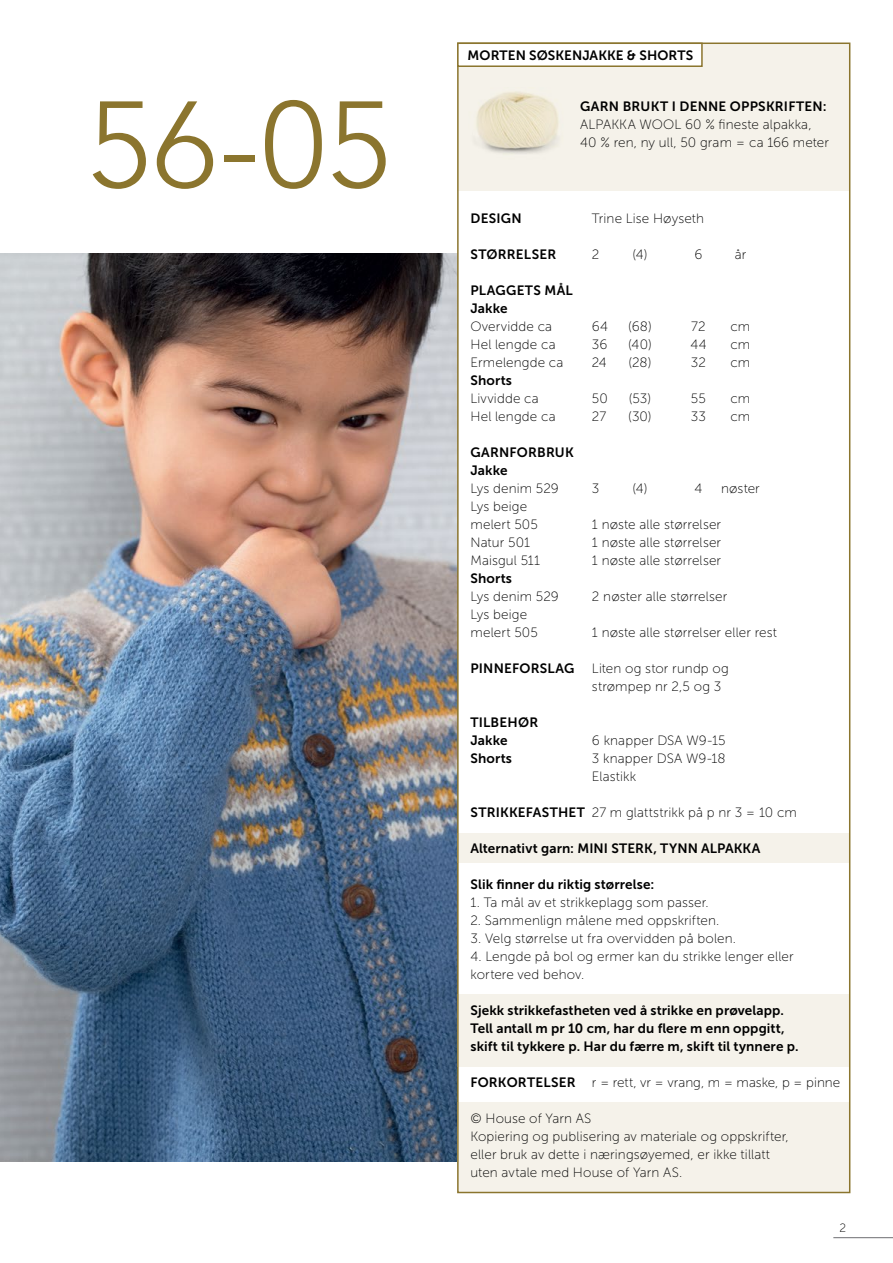
<style>
.page{position:relative;width:893px;height:1263px;background:#fff}
.page>*{position:absolute;margin:0;border:0;box-sizing:border-box;transform-origin:0 0}
.t1{font:300 121.5px "Avenir";color:#8b752e}
.INNHOLD{font:13.5px "Museo Sans 100";letter-spacing:.01em;color:#000}
.INNHOLD-2{font:13.5px "Museo Sans 700";letter-spacing:.01em;color:#000}
.INNHOLD-_Opps{font:13.5px "Museo Sans 700";letter-spacing:.005em;color:#000}
.INNHOLD-3{font:13.5px "Museo Sans 700";letter-spacing:.03em;color:#000}
.t2{font:12px "Museo Sans 100";color:#000}
.s1{font-family:"Museo Sans 700"}
</style>
<div class="page">
<hr style="left:833px;top:1237px;width:60px;height:1px;background:#6d6e71">
<img style="left:0;top:253px;width:457px;height:909px">
<div style="left:458px;top:43px;width:392px;height:148px;background:#f5f2ea"></div>
<div style="left:458px;top:1102px;width:392px;height:91px;background:#f5f2ea"></div>
<div style="left:458px;top:833px;width:392px;height:30px;background:#f5f2ea"></div>
<div style="left:458px;top:994px;width:392px;height:72px;background:#f5f2ea"></div>
<div style="left:457px;top:43px;width:246px;height:24px;background:#fff;border:2px solid #8b752e"></div>
<img style="left:476px;top:91px;width:83px;height:63px">
<p class="t1" style="left:88px;top:74px;width:304px">56-05</p>
<p class="INNHOLD-_Opps" style="left:468px;top:48px;width:227px">MORTEN SØSKENJAKKE &amp; SHORTS</p>
<p class="INNHOLD-2" style="left:580px;top:99px;width:248px">GARN BRUKT I DENNE OPPSKRIFTEN:</p>
<p class="INNHOLD" style="left:580px;top:117px;width:233px">ALPAKKA WOOL 60 % fineste alpakka,</p>
<p class="INNHOLD" style="left:580px;top:135px;width:250px">40 % ren, ny ull, 50 gram = ca 166 meter</p>
<p class="INNHOLD-2" style="left:470px;top:210px;width:53px">DESIGN</p>
<p class="INNHOLD" style="left:592px;top:211px;width:114px">Trine Lise Høyseth</p>
<p class="INNHOLD-2" style="left:470px;top:246px;width:87px">STØRRELSER</p>
<p class="INNHOLD" style="left:592px;top:247px;width:9px">2</p>
<p class="INNHOLD" style="left:632px;top:247px;width:17px">(4)</p>
<p class="INNHOLD" style="left:694px;top:247px;width:9px">6</p>
<p class="INNHOLD" style="left:735px;top:247px;width:13px">år</p>
<p class="INNHOLD-3" style="left:470px;top:282px;width:104px">PLAGGETS MÅL</p>
<p class="INNHOLD-2" style="left:470px;top:300px;width:39px">Jakke</p>
<p class="INNHOLD" style="left:470px;top:319px;width:83px">Overvidde ca</p>
<p class="INNHOLD" style="left:592px;top:319px;width:18px">64</p>
<p class="INNHOLD" style="left:628px;top:319px;width:25px">(68)</p>
<p class="INNHOLD" style="left:691px;top:319px;width:16px">72</p>
<p class="INNHOLD" style="left:731px;top:319px;width:21px">cm</p>
<p class="INNHOLD" style="left:470px;top:337px;width:87px">Hel lengde ca</p>
<p class="INNHOLD" style="left:592px;top:337px;width:17px">36</p>
<p class="INNHOLD" style="left:628px;top:337px;width:25px">(40)</p>
<p class="INNHOLD" style="left:690px;top:337px;width:18px">44</p>
<p class="INNHOLD" style="left:731px;top:337px;width:21px">cm</p>
<p class="INNHOLD" style="left:470px;top:355px;width:95px">Ermelengde ca</p>
<p class="INNHOLD" style="left:592px;top:355px;width:16px">24</p>
<p class="INNHOLD" style="left:628px;top:355px;width:24px">(28)</p>
<p class="INNHOLD" style="left:691px;top:355px;width:16px">32</p>
<p class="INNHOLD" style="left:731px;top:355px;width:21px">cm</p>
<p class="INNHOLD-2" style="left:470px;top:372px;width:43px">Shorts</p>
<p class="INNHOLD" style="left:470px;top:391px;width:70px">Livvidde ca</p>
<p class="INNHOLD" style="left:592px;top:391px;width:17px">50</p>
<p class="INNHOLD" style="left:629px;top:391px;width:24px">(53)</p>
<p class="INNHOLD" style="left:691px;top:391px;width:16px">55</p>
<p class="INNHOLD" style="left:731px;top:391px;width:21px">cm</p>
<p class="INNHOLD" style="left:470px;top:409px;width:87px">Hel lengde ca</p>
<p class="INNHOLD" style="left:592px;top:409px;width:16px">27</p>
<p class="INNHOLD" style="left:628px;top:409px;width:25px">(30)</p>
<p class="INNHOLD" style="left:691px;top:409px;width:17px">33</p>
<p class="INNHOLD" style="left:731px;top:409px;width:21px">cm</p>
<p class="INNHOLD-2" style="left:470px;top:444px;width:105px">GARNFORBRUK</p>
<p class="INNHOLD-2" style="left:470px;top:462px;width:39px">Jakke</p>
<p class="INNHOLD" style="left:470px;top:481px;width:90px">Lys denim 529</p>
<p class="INNHOLD" style="left:592px;top:481px;width:9px">3</p>
<p class="INNHOLD" style="left:632px;top:481px;width:17px">(4)</p>
<p class="INNHOLD" style="left:694px;top:481px;width:9px">4</p>
<p class="INNHOLD" style="left:721px;top:481px;width:40px">nøster</p>
<p class="INNHOLD" style="left:470px;top:499px;width:58px">Lys beige</p>
<p class="INNHOLD" style="left:470px;top:517px;width:69px">melert 505</p>
<p class="INNHOLD" style="left:592px;top:517px;width:131px">1 nøste alle størrelser</p>
<p class="INNHOLD" style="left:470px;top:535px;width:61px">Natur 501</p>
<p class="INNHOLD" style="left:592px;top:535px;width:131px">1 nøste alle størrelser</p>
<p class="INNHOLD" style="left:470px;top:553px;width:71px">Maisgul 511</p>
<p class="INNHOLD" style="left:592px;top:553px;width:131px">1 nøste alle størrelser</p>
<p class="INNHOLD-2" style="left:470px;top:570px;width:43px">Shorts</p>
<p class="INNHOLD" style="left:470px;top:589px;width:90px">Lys denim 529</p>
<p class="INNHOLD" style="left:592px;top:589px;width:137px">2 nøster alle størrelser</p>
<p class="INNHOLD" style="left:470px;top:607px;width:58px">Lys beige</p>
<p class="INNHOLD" style="left:470px;top:625px;width:69px">melert 505</p>
<p class="INNHOLD" style="left:592px;top:625px;width:187px">1 nøste alle størrelser eller rest</p>
<p class="INNHOLD-2" style="left:470px;top:660px;width:105px">PINNEFORSLAG</p>
<p class="INNHOLD" style="left:592px;top:661px;width:138px">Liten og stor rundp og</p>
<p class="INNHOLD" style="left:592px;top:679px;width:131px">strømpep nr 2,5 og 3</p>
<p class="INNHOLD-2" style="left:470px;top:714px;width:69px">TILBEHØR</p>
<p class="INNHOLD-2" style="left:470px;top:732px;width:39px">Jakke</p>
<p class="INNHOLD" style="left:592px;top:733px;width:135px">6 knapper DSA W9-15</p>
<p class="INNHOLD-2" style="left:470px;top:750px;width:43px">Shorts</p>
<p class="INNHOLD" style="left:592px;top:751px;width:135px">3 knapper DSA W9-18</p>
<p class="INNHOLD" style="left:592px;top:769px;width:46px">Elastikk</p>
<p class="INNHOLD" style="left:470px;top:805px;width:328px"><span class="s1">STRIKKEFASTHET</span> 27 m glattstrikk på p nr 3 = 10 cm</p>
<p class="INNHOLD-2" style="left:470px;top:840px;width:292px">Alternativt garn: MINI STERK, TYNN ALPAKKA</p>
<p class="INNHOLD-2" style="left:470px;top:876px;width:185px">Slik finner du riktig størrelse:</p>
<p class="INNHOLD" style="left:470px;top:895px;width:240px">1. Ta mål av et strikkeplagg som passer.</p>
<p class="INNHOLD" style="left:470px;top:913px;width:250px">2. Sammenlign målene med oppskriften.</p>
<p class="INNHOLD" style="left:470px;top:931px;width:267px">3. Velg størrelse ut fra overvidden på bolen.</p>
<p class="INNHOLD" style="left:470px;top:949px;width:325px">4. Lengde på bol og ermer kan du strikke lenger eller</p>
<p class="INNHOLD" style="left:470px;top:967px;width:115px">kortere ved behov.</p>
<p class="INNHOLD-2" style="left:470px;top:1002px;width:315px">Sjekk strikkefastheten ved å strikke en prøvelapp.</p>
<p class="INNHOLD-2" style="left:470px;top:1020px;width:316px">Tell antall m pr 10 cm, har du flere m enn oppgitt,</p>
<p class="INNHOLD-2" style="left:470px;top:1038px;width:330px">skift til tykkere p. Har du færre m, skift til tynnere p.</p>
<p class="INNHOLD" style="left:470px;top:1075px;width:371px"><span class="s1">FORKORTELSER</span> r = rett, vr = vrang, m = maske, p = pinne</p>
<p class="INNHOLD" style="left:470px;top:1111px;width:123px">© House of Yarn AS</p>
<p class="INNHOLD" style="left:470px;top:1129px;width:320px">Kopiering og publisering av materiale og oppskrifter,</p>
<p class="INNHOLD" style="left:470px;top:1147px;width:301px">eller bruk av dette i næringsøyemed, er ikke tillatt</p>
<p class="INNHOLD" style="left:470px;top:1165px;width:214px">uten avtale med House of Yarn AS.</p>
<p class="t2" style="left:839px;top:1221px;width:8px">2</p>
</div>
